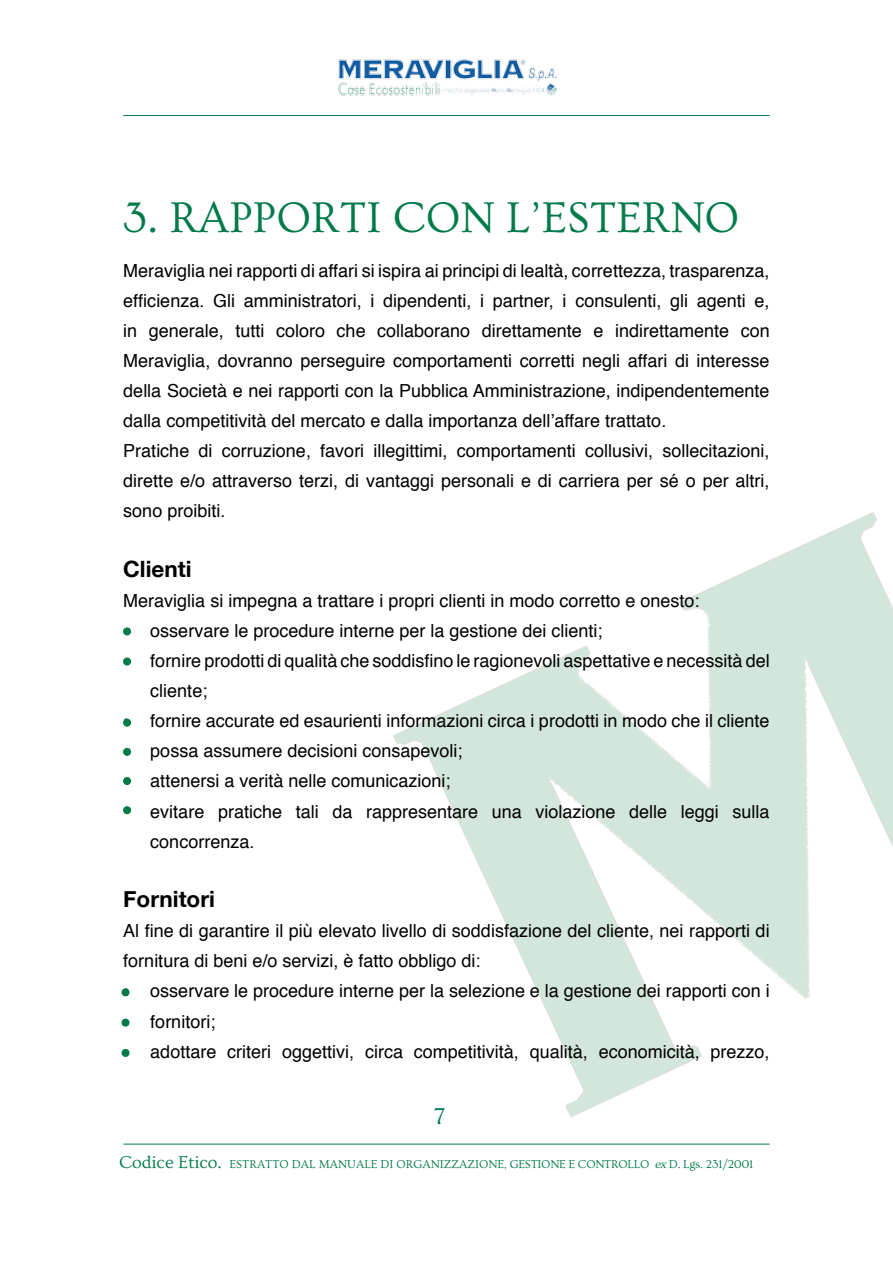
<style>
.page{position:relative;width:893px;height:1263px;background:#fff}
.page>*{position:absolute;margin:0;border:0;box-sizing:border-box;transform-origin:0 0}
.t1{font:45px "Ovo";color:#007a49}
.t2{font:24px "Ovo";color:#007a49}
.t3{font:700 22.5px "Helvetica Neue";color:#000}
.t4{font:18px/30px "Helvetica";color:#000}
.t5{font:12px "Ovo";color:#007a49}
.s1{font-size:18px}
.s2{font-style:italic}
</style>
<div class="page">
<img style="left:338px;top:59px;width:219px;height:37px">
<hr style="left:123px;top:115px;width:647px;height:1px;background:#007a49">
<hr style="left:123px;top:1144px;width:647px;height:1px;background:#007a49">
<img style="left:334px;top:512px;width:559px;height:633px">
<div style="left:124px;top:658px;width:6px;height:7px;background:#007a49;border-radius:50%"></div>
<div style="left:123px;top:657px;width:8px;height:8px;border:1px solid #007a49;border-radius:50%"></div>
<div style="left:124px;top:628px;width:6px;height:7px;background:#007a49;border-radius:50%"></div>
<div style="left:123px;top:627px;width:8px;height:8px;border:1px solid #007a49;border-radius:50%"></div>
<div style="left:124px;top:719px;width:6px;height:7px;background:#007a49;border-radius:50%"></div>
<div style="left:123px;top:719px;width:8px;height:8px;border:1px solid #007a49;border-radius:50%"></div>
<div style="left:124px;top:748px;width:6px;height:7px;background:#007a49;border-radius:50%"></div>
<div style="left:123px;top:748px;width:8px;height:8px;border:1px solid #007a49;border-radius:50%"></div>
<svg style="left:125px;top:779px;width:4px;height:4px"></svg>
<div style="left:123px;top:777px;width:8px;height:8px;border:1px solid #007a49;border-radius:50%"></div>
<div style="left:124px;top:807px;width:6px;height:7px;background:#007a49;border-radius:50%"></div>
<div style="left:123px;top:806px;width:8px;height:8px;border:1px solid #007a49;border-radius:50%"></div>
<div style="left:122px;top:1019px;width:7px;height:7px;background:#007a49;border-radius:50%"></div>
<div style="left:122px;top:1019px;width:8px;height:8px;border:1px solid #007a49;border-radius:50%"></div>
<div style="left:122px;top:989px;width:7px;height:7px;background:#007a49;border-radius:50%"></div>
<div style="left:122px;top:988px;width:8px;height:8px;border:1px solid #007a49;border-radius:50%"></div>
<div style="left:122px;top:1049px;width:7px;height:7px;background:#007a49;border-radius:50%"></div>
<div style="left:122px;top:1049px;width:8px;height:8px;border:1px solid #007a49;border-radius:50%"></div>
<h1 class="t1" style="left:123px;top:193px;width:607px">3. RAPPORTI CON L’ESTERNO</h1>
<p class="t4" style="left:123px;top:257px;width:648px">Meraviglia nei rapporti di affari si ispira ai principi di lealtà, correttezza, trasparenza, efficienza. Gli amministratori, i dipendenti, i partner, i consulenti, gli agenti e, in generale, tutti coloro che collaborano direttamente e indirettamente con Meraviglia, dovranno perseguire comportamenti corretti negli affari di interesse della Società e nei rapporti con la Pubblica Amministrazione, indipendentemente dalla competitività del mercato e dalla importanza dell’affare trattato.<br>Pratiche di corruzione, favori illegittimi, comportamenti collusivi, sollecitazioni, dirette e/o attraverso terzi, di vantaggi personali e di carriera per sé o per altri, sono proibiti.</p>
<p class="t3" style="left:123px;top:549px;width:70px">Clienti</p>
<p class="t4" style="left:123px;top:587px;width:578px">Meraviglia si impegna a trattare i propri clienti in modo corretto e onesto:</p>
<p class="t4" style="left:123px;top:617px;width:481px">• osservare le procedure interne per la gestione dei clienti;</p>
<p class="t4" style="left:150px;top:647px;width:621px;text-indent:-27px">• fornire prodotti di qualità che soddisfino le ragionevoli aspettative e necessità del cliente;</p>
<p class="t4" style="left:150px;top:707px;width:621px;text-indent:-27px">• fornire accurate ed esaurienti informazioni circa i prodotti in modo che il cliente possa assumere decisioni consapevoli;</p>
<p class="t4" style="left:123px;top:767px;width:329px">• attenersi a verità nelle comunicazioni;</p>
<p class="t4" style="left:150px;top:797px;width:621px;text-indent:-27px">• evitare pratiche tali da rappresentare una violazione delle leggi sulla concorrenza.</p>
<p class="t3" style="left:123px;top:879px;width:93px">Fornitori</p>
<p class="t4" style="left:123px;top:917px;width:648px">Al fine di garantire il più elevato livello di soddisfazione del cliente, nei rapporti di fornitura di beni e/o servizi, è fatto obbligo di:</p>
<p class="t4" style="left:150px;top:977px;width:621px;text-indent:-27px">• osservare le procedure interne per la selezione e la gestione dei rapporti con i fornitori;</p>
<p class="t4" style="left:123px;top:1037px;width:648px">• adottare criteri oggettivi, circa competitività, qualità, economicità, prezzo,</p>
<h2 class="t2" style="left:434px;top:1103px;width:13px">7</h2>
<p class="t5" style="left:119px;top:1157px;width:636px"><span class="s1">CODICE ETICO.</span> ESTRATTO DAL MANUALE DI ORGANIZZAZIONE, GESTIONE E CONTROLLO <span class="s2">ex</span>D. LGS. 231/2001</p>
</div>
